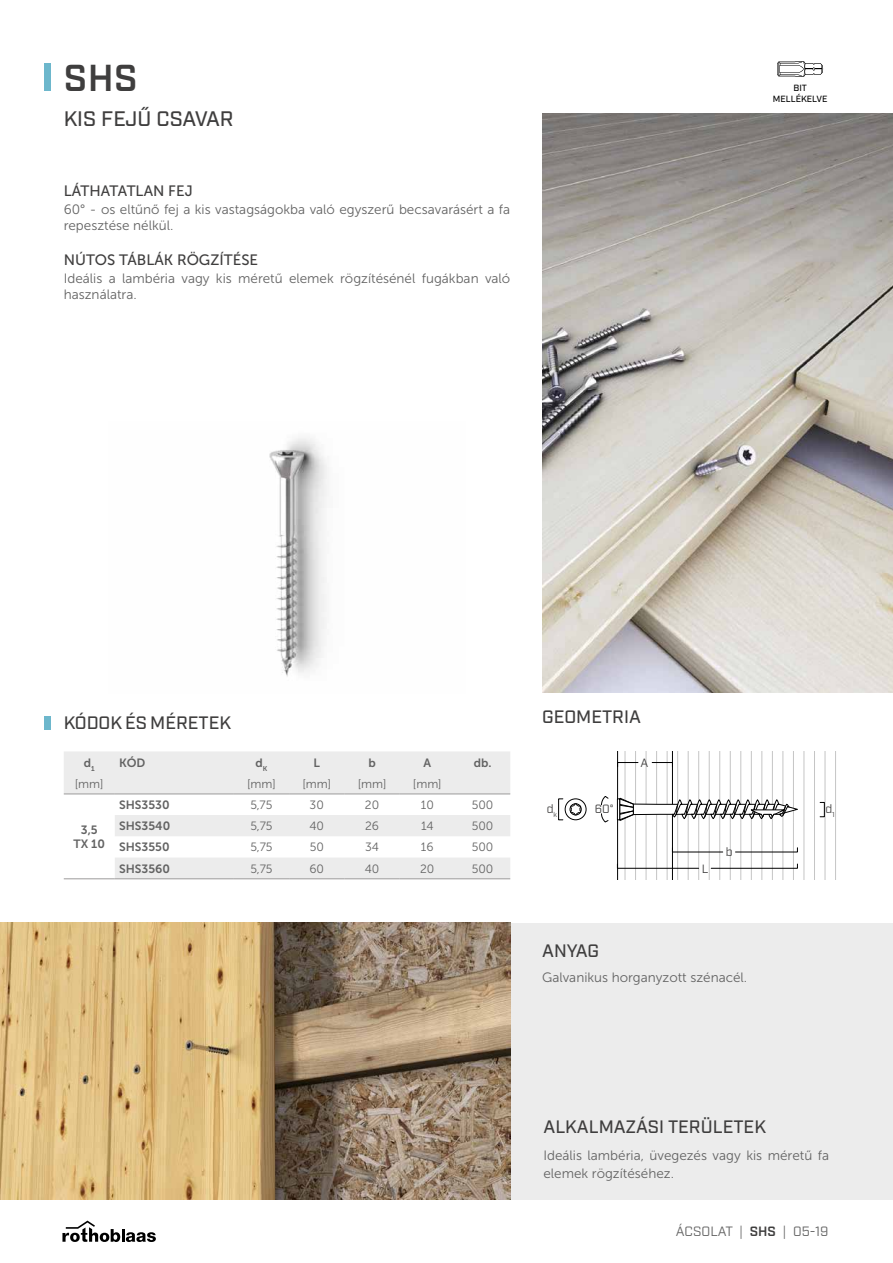
<style>
.page{position:relative;width:893px;height:1263px;background:#fff}
.page>*{position:absolute;margin:0;border:0;box-sizing:border-box;transform-origin:0 0}
.t1{font:600 37.5px "Industry";color:#3f3e3e}
.t2{font:500 21px "Industry";color:#3f3e3e}
.t3{font:500 18px "Industry";color:#3f3e3e}
.t4{font:15px "Museo Sans 500";color:#3f3e3e}
.t5{font:13.5px/16.2px "Museo Sans 300";color:#636363}
.t6{font:13.5px "Industry";color:#636363}
.t7{font:12px "Museo Sans 300";color:#636363}
.t8{font:12px/14.4px "Museo Sans 700";color:#636363;text-align:center}
.t9{font:12px "Industry";color:#3f3e3e}
.t10{font:500 9px/10.8px "Industry";color:#000;text-align:center}
.t11{font:7.05px "Industry";color:#3f3e3e}
.s1{font-weight:600;color:#3f3e3e}
</style>
<div class="page">
<div style="left:0;top:923px;width:893px;height:276px;background:#ececec"></div>
<img style="left:0;top:923px;width:510px;height:276px">
<img style="left:269px;top:438px;width:58px;height:239px">
<img style="left:542px;top:114px;width:351px;height:578px">
<svg style="left:618px;top:751px;width:218px;height:128px"></svg>
<hr style="left:672px;top:751px;width:1px;height:128px;background:#000">
<hr style="left:617px;top:751px;width:1px;height:128px;background:#000">
<div style="left:565px;top:799px;width:21px;height:21px;border:1px solid #000;border-radius:50%"></div>
<svg style="left:570px;top:803px;width:11px;height:12px"></svg>
<div style="left:617px;top:799px;width:3px;height:21px;border:1px solid #000"></div>
<svg style="left:619px;top:798px;width:180px;height:23px"></svg>
<svg style="left:601px;top:813px;width:7px;height:9px"></svg>
<svg style="left:601px;top:796px;width:8px;height:9px"></svg>
<svg style="left:711px;top:864px;width:87px;height:5px"></svg>
<svg style="left:618px;top:864px;width:81px;height:5px"></svg>
<svg style="left:735px;top:847px;width:63px;height:5px"></svg>
<svg style="left:673px;top:847px;width:50px;height:5px"></svg>
<svg style="left:558px;top:798px;width:5px;height:22px"></svg>
<svg style="left:652px;top:762px;width:20px;height:5px"></svg>
<svg style="left:618px;top:762px;width:20px;height:5px"></svg>
<svg style="left:64px;top:751px;width:446px;height:127px;fill:#ececec"></svg>
<hr style="left:64px;top:878px;width:51px;height:1px;background:#9c9b9b">
<hr style="left:115px;top:878px;width:119px;height:1px;background:#9c9b9b">
<hr style="left:234px;top:878px;width:55px;height:1px;background:#9c9b9b">
<hr style="left:289px;top:878px;width:55px;height:1px;background:#9c9b9b">
<hr style="left:344px;top:878px;width:56px;height:1px;background:#9c9b9b">
<hr style="left:400px;top:878px;width:55px;height:1px;background:#9c9b9b">
<hr style="left:455px;top:878px;width:55px;height:1px;background:#9c9b9b">
<hr style="left:64px;top:794px;width:51px;height:1px;background:#9c9b9b">
<hr style="left:115px;top:794px;width:119px;height:1px;background:#9c9b9b">
<hr style="left:289px;top:794px;width:55px;height:1px;background:#9c9b9b">
<hr style="left:344px;top:794px;width:56px;height:1px;background:#9c9b9b">
<hr style="left:400px;top:794px;width:55px;height:1px;background:#9c9b9b">
<hr style="left:455px;top:794px;width:55px;height:1px;background:#9c9b9b">
<hr style="left:234px;top:794px;width:55px;height:1px;background:#9c9b9b">
<svg style="left:62px;top:1220px;width:94px;height:22px"></svg>
<div style="left:45px;top:64px;width:6px;height:27px;background:#6db7cc"></div>
<div style="left:45px;top:716px;width:6px;height:13px;background:#6db7cc"></div>
<svg style="left:777px;top:62px;width:46px;height:14px"></svg>
<h1 class="t1" style="left:64px;top:56px;width:75px">SHS</h1>
<h2 class="t2" style="left:64px;top:106px;width:171px">KIS FEJŰ CSAVAR</h2>
<p class="t4" style="left:64px;top:182px;width:130px">LÁTHATATLAN FEJ</p>
<p class="t5" style="left:64px;top:201px;width:448px">60° - os eltűnő fej a kis vastagságokba való egyszerű becsavarásért a fa repesztése nélkül.</p>
<p class="t4" style="left:64px;top:251px;width:196px">NÚTOS TÁBLÁK RÖGZÍTÉSE</p>
<p class="t5" style="left:64px;top:270px;width:448px">Ideális a lambéria vagy kis méretű elemek rögzítésénél fugákban való használatra.</p>
<p class="t10" style="left:773px;top:83px;width:56px">BIT<br>MELLÉKELVE</p>
<h3 class="t3" style="left:64px;top:712px;width:169px">KÓDOK ÉS MÉRETEK</h3>
<p class="t8" style="left:84px;top:755px;width:12px">d<sub>1</sub></p>
<p class="t8" style="left:119px;top:755px;width:28px">KÓD</p>
<p class="t8" style="left:256px;top:755px;width:13px">d<sub>K</sub></p>
<p class="t8" style="left:314px;top:755px;width:8px">L</p>
<p class="t8" style="left:368px;top:755px;width:9px">b</p>
<p class="t8" style="left:423px;top:755px;width:9px">A</p>
<p class="t8" style="left:474px;top:755px;width:19px">db.</p>
<p class="t7" style="left:75px;top:777px;width:30px">[mm]</p>
<p class="t7" style="left:247px;top:777px;width:30px">[mm]</p>
<p class="t7" style="left:302px;top:777px;width:30px">[mm]</p>
<p class="t7" style="left:358px;top:777px;width:30px">[mm]</p>
<p class="t7" style="left:413px;top:777px;width:30px">[mm]</p>
<p class="t8" style="left:74px;top:822px;width:33px">3,5<br>TX 10</p>
<p class="t8" style="left:119px;top:798px;width:52px">SHS3530</p>
<p class="t7" style="left:250px;top:798px;width:24px">5,75</p>
<p class="t7" style="left:310px;top:798px;width:16px">30</p>
<p class="t7" style="left:365px;top:798px;width:16px">20</p>
<p class="t7" style="left:421px;top:798px;width:15px">10</p>
<p class="t7" style="left:472px;top:798px;width:23px">500</p>
<p class="t8" style="left:119px;top:819px;width:53px">SHS3540</p>
<p class="t7" style="left:250px;top:819px;width:24px">5,75</p>
<p class="t7" style="left:309px;top:819px;width:16px">40</p>
<p class="t7" style="left:365px;top:819px;width:15px">26</p>
<p class="t7" style="left:421px;top:819px;width:14px">14</p>
<p class="t7" style="left:472px;top:819px;width:23px">500</p>
<p class="t8" style="left:119px;top:840px;width:52px">SHS3550</p>
<p class="t7" style="left:250px;top:841px;width:24px">5,75</p>
<p class="t7" style="left:310px;top:841px;width:16px">50</p>
<p class="t7" style="left:365px;top:841px;width:15px">34</p>
<p class="t7" style="left:421px;top:841px;width:14px">16</p>
<p class="t7" style="left:472px;top:841px;width:23px">500</p>
<p class="t8" style="left:119px;top:861px;width:52px">SHS3560</p>
<p class="t7" style="left:250px;top:862px;width:24px">5,75</p>
<p class="t7" style="left:309px;top:862px;width:16px">60</p>
<p class="t7" style="left:365px;top:862px;width:16px">40</p>
<p class="t7" style="left:420px;top:862px;width:16px">20</p>
<p class="t7" style="left:472px;top:862px;width:23px">500</p>
<h3 class="t3" style="left:542px;top:706px;width:100px">GEOMETRIA</h3>
<p class="t9" style="left:547px;top:802px;width:8px">d</p>
<p class="t9" style="left:595px;top:802px;width:20px">60°</p>
<p class="t11" style="left:554px;top:811px;width:5px">k</p>
<p class="t9" style="left:640px;top:755px;width:9px">A</p>
<p class="t9" style="left:702px;top:862px;width:8px">L</p>
<p class="t9" style="left:726px;top:844px;width:8px">b</p>
<h3 class="t3" style="left:542px;top:940px;width:59px">ANYAG</h3>
<p class="t5" style="left:542px;top:969px;width:207px">Galvanikus horganyzott szénacél.</p>
<p class="t9" style="left:825px;top:801px;width:11px">d<sub>1</sub></p>
<h3 class="t3" style="left:543px;top:1116px;width:224px">ALKALMAZÁSI TERÜLETEK</h3>
<p class="t5" style="left:543px;top:1146px;width:287px;line-height:18px">Ideális lambéria, üvegezés vagy kis méretű fa elemek rögzítéséhez.</p>
<p class="t6" style="left:676px;top:1223px;width:154px">ÁCSOLAT | <span class="s1">SHS</span> | 05-19</p>
</div>
